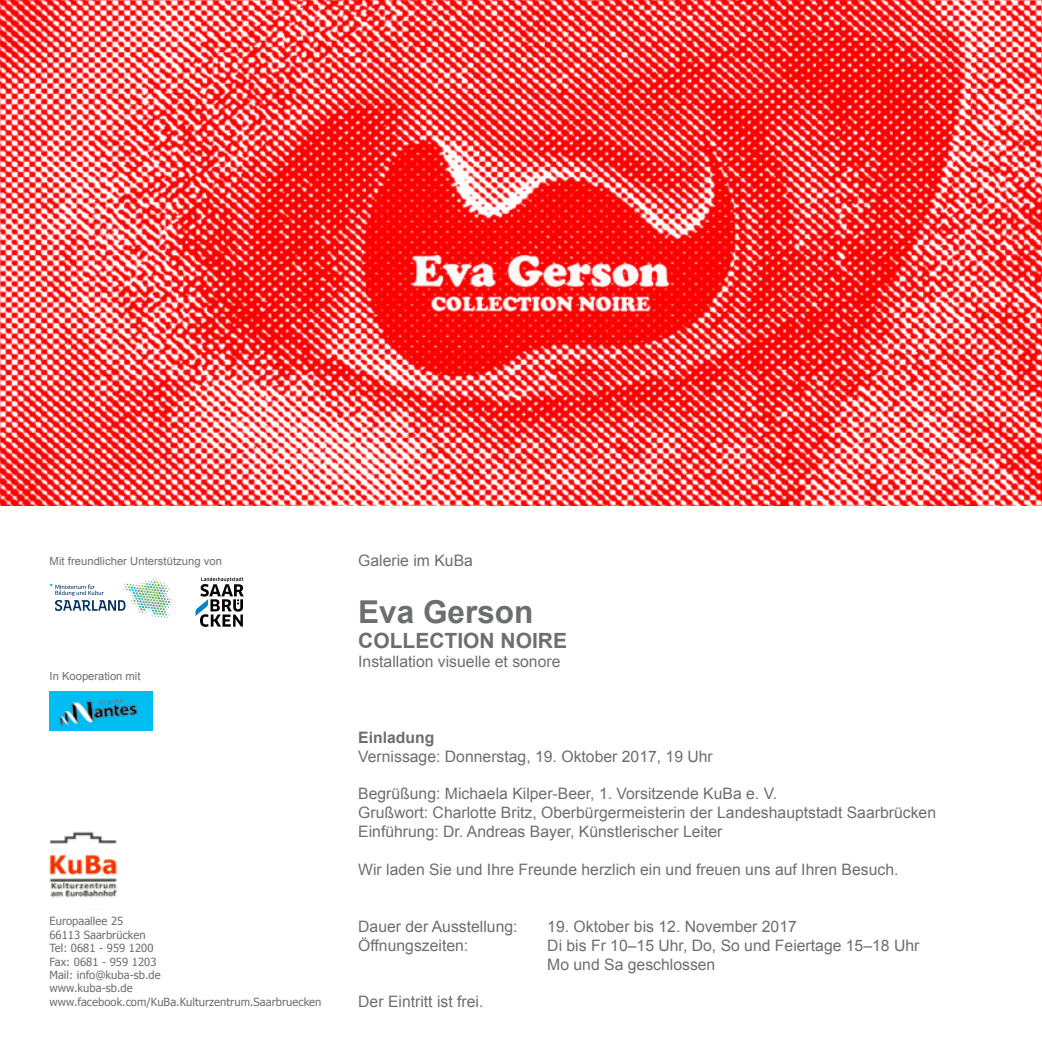
<style>
.page{position:relative;width:1042px;height:1042px;background:#fff}
.page>*{position:absolute;margin:0;border:0;box-sizing:border-box;transform-origin:0 0}
.t1{font:700 31.5px "Arial";color:#6d6e71}
.t2{font:700 21px "Arial";color:#6d6e71}
.t3{font:15.75px/18.9px "Arial";color:#6d6e71}
.t4{font:700 15.75px "Arial";color:#6d6e71}
.t5{font:11.2px/13.5px "Tahoma";letter-spacing:.005em;color:#6d6e71}
.t6{font:11.2px "Arial";letter-spacing:.005em;color:#6d6e71}
</style>
<div class="page">
<img style="left:49px;top:831px;width:68px;height:67px">
<svg style="left:50px;top:579px;width:122px;height:39px"></svg>
<svg style="left:195px;top:577px;width:49px;height:50px"></svg>
<img style="left:50px;top:691px;width:103px;height:40px">
<img style="left:0;top:0;width:1042px;height:506px">
<p class="t6" style="left:50px;top:554px;width:174px">Mit freundlicher Unterstützung von</p>
<p class="t6" style="left:50px;top:668px;width:92px">In Kooperation mit</p>
<p class="t5" style="left:49px;top:914px;width:274px">Europaallee 25<br>66113 Saarbrücken<br>Tel: 0681 - 959 1200<br>Fax: 0681 - 959 1203<br>Mail: info@kuba-sb.de<br>www.kuba-sb.de www.facebook.com/KuBa.Kulturzentrum.Saarbruecken</p>
<p class="t3" style="left:358px;top:551px;width:116px">Galerie im KuBa</p>
<h1 class="t1" style="left:358px;top:591px;width:177px">Eva Gerson</h1>
<h2 class="t2" style="left:358px;top:627px;width:210px">COLLECTION NOIRE</h2>
<p class="t3" style="left:358px;top:652px;width:204px">Installation visuelle et sonore</p>
<p class="t4" style="left:358px;top:726px;width:78px">Einladung</p>
<p class="t3" style="left:358px;top:747px;width:356px">Vernissage: Donnerstag, 19. Oktober 2017, 19 Uhr</p>
<p class="t3" style="left:358px;top:784px;width:579px">Begrüßung: Michaela Kilper-Beer, 1. Vorsitzende KuBa e. V.<br>Grußwort: Charlotte Britz, Oberbürgermeisterin der Landeshauptstadt Saarbrücken<br>Einführung: Dr. Andreas Bayer, Künstlerischer Leiter</p>
<p class="t3" style="left:358px;top:860px;width:542px">Wir laden Sie und Ihre Freunde herzlich ein und freuen uns auf Ihren Besuch.</p>
<p class="t3" style="left:358px;top:917px;width:161px">Dauer der Ausstellung:</p>
<p class="t3" style="left:547px;top:917px;width:251px">19. Oktober bis 12. November 2017</p>
<p class="t3" style="left:358px;top:936px;width:112px">Öffnungszeiten:</p>
<p class="t3" style="left:547px;top:936px;width:374px">Di bis Fr 10–15 Uhr, Do, So und Feiertage 15–18 Uhr<br>Mo und Sa geschlossen</p>
<p class="t3" style="left:358px;top:992px;width:127px">Der Eintritt ist frei.</p>
</div>
